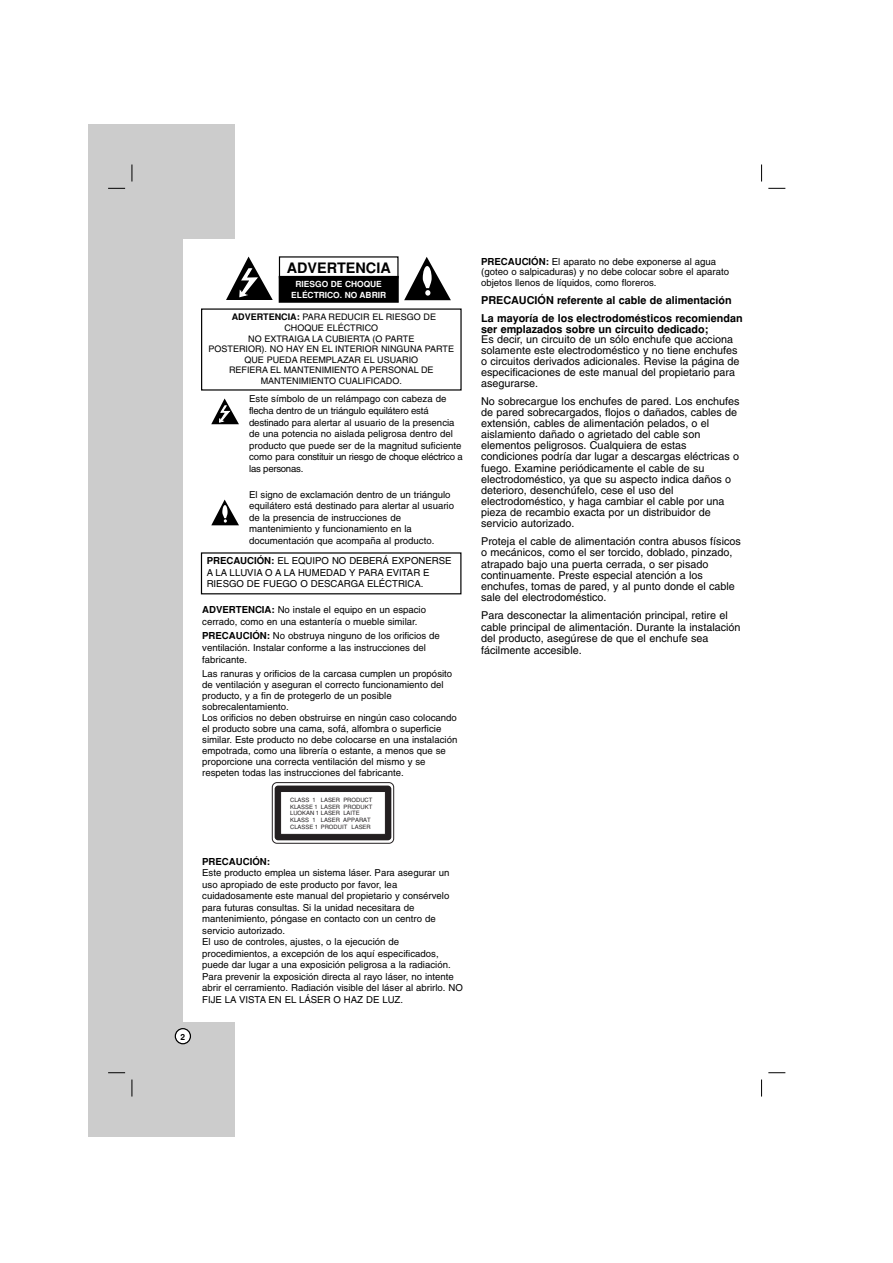
<style>
.page{position:relative;width:893px;height:1263px;background:#fff}
.page>*{position:absolute;margin:0;border:0;box-sizing:border-box;transform-origin:0 0}
.t1{font:700 14.4px "Helvetica";color:#000}
.t2{font:10.8px/11.1px "Helvetica";color:#000}
.t3{font:700 10.8px/17.9px "Helvetica";color:#000}
.t4{font:9.6px/11.6px "Helvetica";color:#000}
.t5{font:700 9.6px "Helvetica";color:#000}
.t6{font:9px/10.5px "Helvetica";color:#000;text-align:center}
.t7{font:700 8.4px/10.8px "Helvetica";color:#fff;text-align:center}
.t8{font:700 8.4px "Helvetica";color:#000}
.t9{font:5.85px/6.8px "Helvetica";color:#231f20}
.s1{font-weight:700}
</style>
<div class="page">
<div style="left:88px;top:124px;width:146px;height:1013px;background:#ccc"></div>
<div style="left:183px;top:240px;width:111px;height:782px;background:#fff"></div>
<svg style="left:175px;top:1028px;width:16px;height:16px"></svg>
<svg style="left:132px;top:1080px;width:1px;height:17px"></svg>
<svg style="left:761px;top:1080px;width:1px;height:17px"></svg>
<svg style="left:108px;top:1072px;width:17px;height:1px"></svg>
<svg style="left:768px;top:1072px;width:17px;height:1px"></svg>
<svg style="left:761px;top:165px;width:1px;height:17px"></svg>
<svg style="left:768px;top:188px;width:17px;height:1px"></svg>
<svg style="left:132px;top:165px;width:1px;height:17px"></svg>
<svg style="left:108px;top:188px;width:17px;height:1px"></svg>
<svg style="left:272px;top:782px;width:122px;height:62px"></svg>
<div style="left:275px;top:786px;width:116px;height:54px;background:#231f20;border-radius:3px"></div>
<div style="left:280px;top:791px;width:105px;height:43px;background:#fff;border:1px solid #231f20"></div>
<svg style="left:211px;top:500px;width:28px;height:25px"></svg>
<svg style="left:211px;top:398px;width:28px;height:26px"></svg>
<svg style="left:226px;top:257px;width:47px;height:43px"></svg>
<div style="left:279px;top:277px;width:119px;height:25px;background:#000"></div>
<div style="left:279px;top:276px;width:119px;height:27px;border:1px solid #000"></div>
<svg style="left:404px;top:257px;width:47px;height:43px"></svg>
<div style="left:201px;top:552px;width:260px;height:42px;border:1px solid #000"></div>
<p class="t8" style="left:181px;top:1034px;width:6px">2</p>
<h1 class="t1" style="left:287px;top:262px;width:105px">ADVERTENCIA</h1>
<p class="t7" style="left:291px;top:279px;width:96px">RIESGO DE CHOQUE<br>ELÉCTRICO. NO ABRIR</p>
<p class="t6" style="left:209px;top:313px;width:247px"><span class="s1">ADVERTENCIA:</span> PARA REDUCIR EL RIESGO DE CHOQUE ELÉCTRICO<br>NO EXTRAIGA LA CUBIERTA (O PARTE<br>POSTERIOR). NO HAY EN EL INTERIOR NINGUNA PARTE QUE PUEDA REEMPLAZAR EL USUARIO<br>REFIERA EL MANTENIMIENTO A PERSONAL DE MANTENIMIENTO CUALIFICADO.</p>
<p class="t4" style="left:249px;top:394px;width:215px">Este símbolo de un relámpago con cabeza de flecha dentro de un triángulo equilátero está destinado para alertar al usuario de la presencia de una potencia no aislada peligrosa dentro del producto que puede ser de la magnitud suficiente como para constituir un riesgo de choque eléctrico a las personas.</p>
<p class="t4" style="left:249px;top:489px;width:206px">El signo de exclamación dentro de un triángulo equilátero está destinado para alertar al usuario de la presencia de instrucciones de mantenimiento y funcionamiento en la documentación que acompaña al producto.</p>
<p class="t4" style="left:207px;top:556px;width:246px"><span class="s1">PRECAUCIÓN:</span> EL EQUIPO NO DEBERÁ EXPONERSE<br>A LA LLUVIA O A LA HUMEDAD Y PARA EVITAR E<br>RIESGO DE FUEGO O DESCARGA ELÉCTRICA.</p>
<p class="t4" style="left:202px;top:605px;width:225px"><span class="s1">ADVERTENCIA:</span> No instale el equipo en un espacio cerrado, como en una estantería o mueble similar.</p>
<p class="t4" style="left:202px;top:631px;width:239px"><span class="s1">PRECAUCIÓN:</span> No obstruya ninguno de los orificios de ventilación. Instalar conforme a las instrucciones del fabricante.</p>
<p class="t4" style="left:202px;top:669px;width:257px;line-height:11.1px">Las ranuras y orificios de la carcasa cumplen un propósito de ventilación y aseguran el correcto funcionamiento del producto, y a fin de protegerlo de un posible sobrecalentamiento.<br>Los orificios no deben obstruirse en ningún caso colocando el producto sobre una cama, sofá, alfombra o superficie similar. Este producto no debe colocarse en una instalación empotrada, como una librería o estante, a menos que se proporcione una correcta ventilación del mismo y se respeten todas las instrucciones del fabricante.</p>
<p class="t9" style="left:290px;top:797px;width:84px">CLASS 1 LASER PRODUCT<br>KLASSE 1 LASER PRODUKT<br>LUOKAN 1 LASER LAITE<br>KLASS 1 LASER APPARAT<br>CLASSE 1 PRODUIT LASER</p>
<p class="t5" style="left:202px;top:858px;width:69px">PRECAUCIÓN:</p>
<p class="t4" style="left:202px;top:868px;width:262px">Este producto emplea un sistema láser. Para asegurar un uso apropiado de este producto por favor, lea cuidadosamente este manual del propietario y consérvelo para futuras consultas. Si la unidad necesitara de mantenimiento, póngase en contacto con un centro de servicio autorizado.<br>El uso de controles, ajustes, o la ejecución de procedimientos, a excepción de los aquí especificados, puede dar lugar a una exposición peligrosa a la radiación.<br>Para prevenir la exposición directa al rayo láser, no intente abrir el cerramiento. Radiación visible del láser al abrirlo. NO FIJE LA VISTA EN EL LÁSER O HAZ DE LUZ.</p>
<p class="t4" style="left:481px;top:257px;width:249px;line-height:10.8px"><span class="s1">PRECAUCIÓN:</span> El aparato no debe exponerse al agua (goteo o salpicaduras) y no debe colocar sobre el aparato objetos llenos de líquidos, como floreros.</p>
<p class="t3" style="left:481px;top:292px;width:263px">PRECAUCIÓN referente al cable de alimentación<br>La mayoría de los electrodomésticos recomiendan</p>
<p class="t3" style="left:481px;top:321px;width:229px">ser emplazados sobre un circuito dedicado;</p>
<p class="t2" style="left:481px;top:335px;width:260px">Es decir, un circuito de un sólo enchufe que acciona solamente este electrodoméstico y no tiene enchufes o circuitos derivados adicionales. Revise la página de especificaciones de este manual del propietario para asegurarse.</p>
<p class="t2" style="left:481px;top:396px;width:260px">No sobrecargue los enchufes de pared. Los enchufes de pared sobrecargados, flojos o dañados, cables de extensión, cables de alimentación pelados, o el aislamiento dañado o agrietado del cable son elementos peligrosos. Cualquiera de estas condiciones podría dar lugar a descargas eléctricas o fuego. Examine periódicamente el cable de su electrodoméstico, ya que su aspecto indica daños o deterioro, desenchúfelo, cese el uso del electrodoméstico, y haga cambiar el cable por una pieza de recambio exacta por un distribuidor de servicio autorizado.</p>
<p class="t2" style="left:481px;top:537px;width:261px">Proteja el cable de alimentación contra abusos físicos o mecánicos, como el ser torcido, doblado, pinzado, atrapado bajo una puerta cerrada, o ser pisado continuamente. Preste especial atención a los enchufes, tomas de pared, y al punto donde el cable sale del electrodoméstico.</p>
<p class="t2" style="left:481px;top:611px;width:261px">Para desconectar la alimentación principal, retire el cable principal de alimentación. Durante la instalación del producto, asegúrese de que el enchufe sea fácilmente accesible.</p>
</div>
